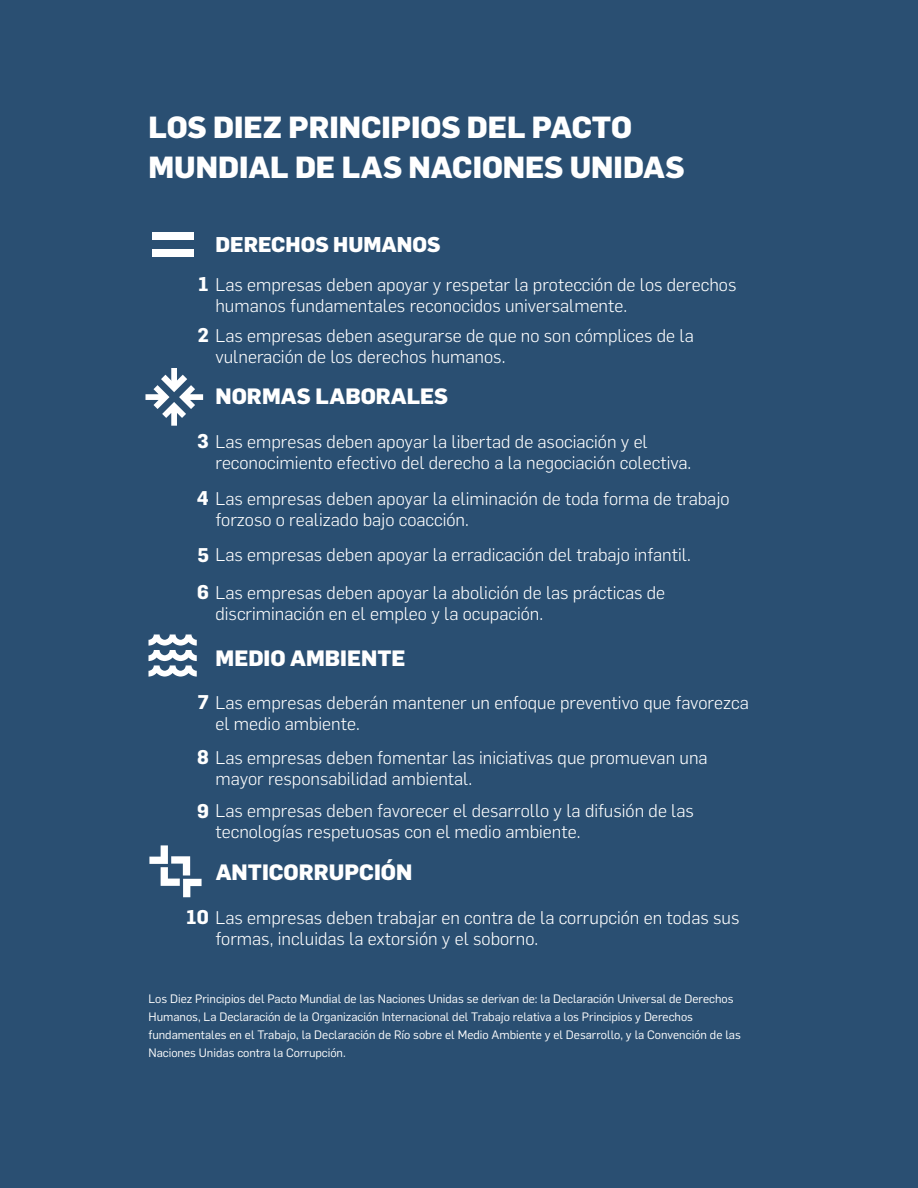
<style>
.page{position:relative;width:918px;height:1188px;background:#2a4f72}
.page>*{position:absolute;margin:0;border:0;box-sizing:border-box;transform-origin:0 0}
.Paragraph_Style_1{font:800 30px "Flama";color:#fff}
.Paragraph_Style_1-2{font:800 21.75px "Flama";color:#fff}
.Paragraph_Style_1-3{font:800 21px "Flama";color:#fff}
.t1{font:300 18px/21px "Flama";color:#fff}
.t2{font:12px/18px "Flama";color:#fff}
.s1{font-weight:700;font-size:19.5px}
</style>
<div class="page">
<svg style="left:149px;top:845px;width:53px;height:52px"></svg>
<svg style="left:146px;top:368px;width:57px;height:58px"></svg>
<svg style="left:148px;top:635px;width:49px;height:42px"></svg>
<div style="left:152px;top:232px;width:41px;height:7px;background:#fff"></div>
<div style="left:152px;top:249px;width:41px;height:8px;background:#fff"></div>
<p class="Paragraph_Style_1" style="left:148px;top:105px;width:485px">LOS DIEZ PRINCIPIOS DEL PACTO</p>
<p class="Paragraph_Style_1" style="left:148px;top:146px;width:538px">MUNDIAL DE LAS NACIONES UNIDAS</p>
<p class="Paragraph_Style_1-3" style="left:216px;top:229px;width:226px">DERECHOS HUMANOS</p>
<p class="t1" style="left:215px;top:273px;width:523px;text-indent:-17px"><span class="s1">1</span> Las empresas deben apoyar y respetar la protección de los derechos humanos fundamentales reconocidos universalmente.</p>
<p class="t1" style="left:215px;top:324px;width:480px;text-indent:-18px"><span class="s1">2</span> Las empresas deben asegurarse de que no son cómplices de la vulneración de los derechos humanos.</p>
<p class="Paragraph_Style_1-2" style="left:216px;top:381px;width:234px">NORMAS LABORALES</p>
<p class="t1" style="left:215px;top:430px;width:477px;text-indent:-18px"><span class="s1">3</span> Las empresas deben apoyar la libertad de asociación y el reconocimiento efectivo del derecho a la negociación colectiva.</p>
<p class="t1" style="left:215px;top:487px;width:516px;text-indent:-18px"><span class="s1">4</span> Las empresas deben apoyar la eliminación de toda forma de trabajo forzoso o realizado bajo coacción.</p>
<p class="t1" style="left:197px;top:543px;width:495px"><span class="s1">5</span> Las empresas deben apoyar la erradicación del trabajo infantil.</p>
<p class="t1" style="left:215px;top:581px;width:451px;text-indent:-18px"><span class="s1">6</span> Las empresas deben apoyar la abolición de las prácticas de discriminación en el empleo y la ocupación.</p>
<p class="Paragraph_Style_1-2" style="left:216px;top:642px;width:192px">MEDIO AMBIENTE</p>
<p class="t1" style="left:215px;top:691px;width:535px;text-indent:-18px"><span class="s1">7</span> Las empresas deberán mantener un enfoque preventivo que favorezca el medio ambiente.</p>
<p class="t1" style="left:215px;top:746px;width:494px;text-indent:-18px"><span class="s1">8</span> Las empresas deben fomentar las iniciativas que promuevan una mayor responsabilidad ambiental.</p>
<p class="t1" style="left:215px;top:800px;width:480px;text-indent:-18px"><span class="s1">9</span> Las empresas deben favorecer el desarrollo y la difusión de las tecnologías respetuosas con el medio ambiente.</p>
<p class="Paragraph_Style_1-2" style="left:216px;top:857px;width:198px">ANTICORRUPCIÓN</p>
<p class="t1" style="left:215px;top:906px;width:526px;text-indent:-29px"><span class="s1">10</span> Las empresas deben trabajar en contra de la corrupción en todas sus formas, incluidas la extorsión y el soborno.</p>
<p class="t2" style="left:148px;top:989px;width:594px">Los Diez Principios del Pacto Mundial de las Naciones Unidas se derivan de: la Declaración Universal de Derechos Humanos, La Declaración de la Organización Internacional del Trabajo relativa a los Principios y Derechos fundamentales en el Trabajo, la Declaración de Río sobre el Medio Ambiente y el Desarrollo, y la Convención de las Naciones Unidas contra la Corrupción.</p>
</div>
